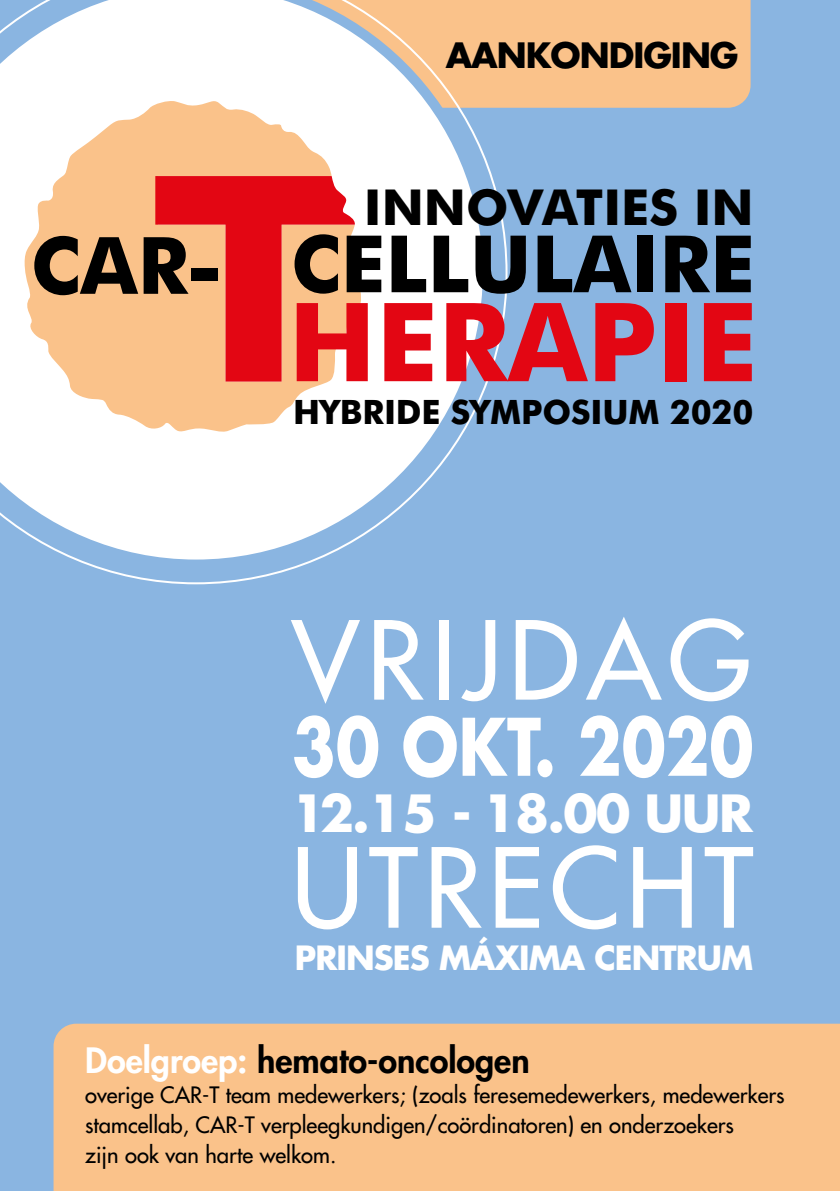
<style>
.page{position:relative;width:840px;height:1191px;background:#fff}
.page>*{position:absolute;margin:0;border:0;box-sizing:border-box;transform-origin:0 0}
.t1{font:700 109.2px "Futura BT";color:#e30613}
.t2{font:500 107px "Futura Std";letter-spacing:.055em;color:#fff}
.t3{font:500 105.6px "Futura Std";letter-spacing:.07em;color:#fff}
.t4{font:700 79.2px "Futura BT";color:#000}
.t5{font:700 79px "Futura BT";color:#000}
.t6{font:700 77px "Futura Std";color:#fff;scale:.83 1}
.t7{font:700 49.8px "Futura Std";letter-spacing:-.03em;color:#fff}
.t8{font:700 49.6px "Futura BT";color:#000}
.t9{font:800 34px "Futura Std";color:#000}
.t10{font:700 34px "Futura Std";letter-spacing:-.03em;color:#000}
.t11{font:700 33.6px "Futura BT";letter-spacing:-.005em;color:#000}
.t12{font:700 32.4px "Futura Std";letter-spacing:-.03em;color:#fff}
.t13{font:500 22px/30px "Futura Std";color:#000}
.s1{color:#fff}
</style>
<div class="page">
<div style="left:0;top:0;width:839px;height:1191px;background:#8ab5e1"></div>
<div style="left:507px;top:0;width:243px;height:108px;background:#fac28a"></div>
<div style="left:53px;top:1023px;width:786px;height:168px;background:#fac28a"></div>
<svg style="left:0;top:0;width:507px;height:584px"></svg>
<svg style="left:22px;top:99px;width:340px;height:335px;background:#fbd7b3"></svg>
<svg style="left:155px;top:176px;width:200px;height:205px;background:#f0735b"></svg>
<h3 class="t10" style="left:445px;top:32px;width:294px">AANKONDIGING</h3>
<h3 class="t4" style="left:31px;top:217px;width:193px">CAR-</h3>
<h3 class="t8" style="left:363px;top:177px;width:391px">INNOVATIES IN</h3>
<h3 class="t5" style="left:291px;top:216px;width:465px">CELLULAIRE</h3>
<h1 class="t1" style="left:288px;top:276px;width:470px">HERAPIE</h1>
<h3 class="t11" style="left:293px;top:392px;width:461px">HYBRIDE SYMPOSIUM 2020</h3>
<h3 class="t3" style="left:291px;top:594px;width:460px">VRIJDAG</h3>
<h3 class="t6" style="left:292px;top:695px;width:557px">30 OKT. 2020</h3>
<h3 class="t7" style="left:291px;top:780px;width:463px">12.15 - 18.00 UUR</h3>
<h2 class="t2" style="left:291px;top:821px;width:463px">UTRECHT</h2>
<h3 class="t12" style="left:295px;top:936px;width:459px">PRINSES MÁXIMA CENTRUM</h3>
<h3 class="t9" style="left:85px;top:1039px;width:446px"><span class="s1">Doelgroep:</span> hemato-oncologen</h3>
<p class="t13" style="left:85px;top:1080px;width:700px">overige CAR-T team medewerkers; (zoals feresemedewerkers, medewerkers stamcellab, CAR-T verpleegkundigen/coördinatoren) en onderzoekers<br>zijn ook van harte welkom.</p>
</div>
